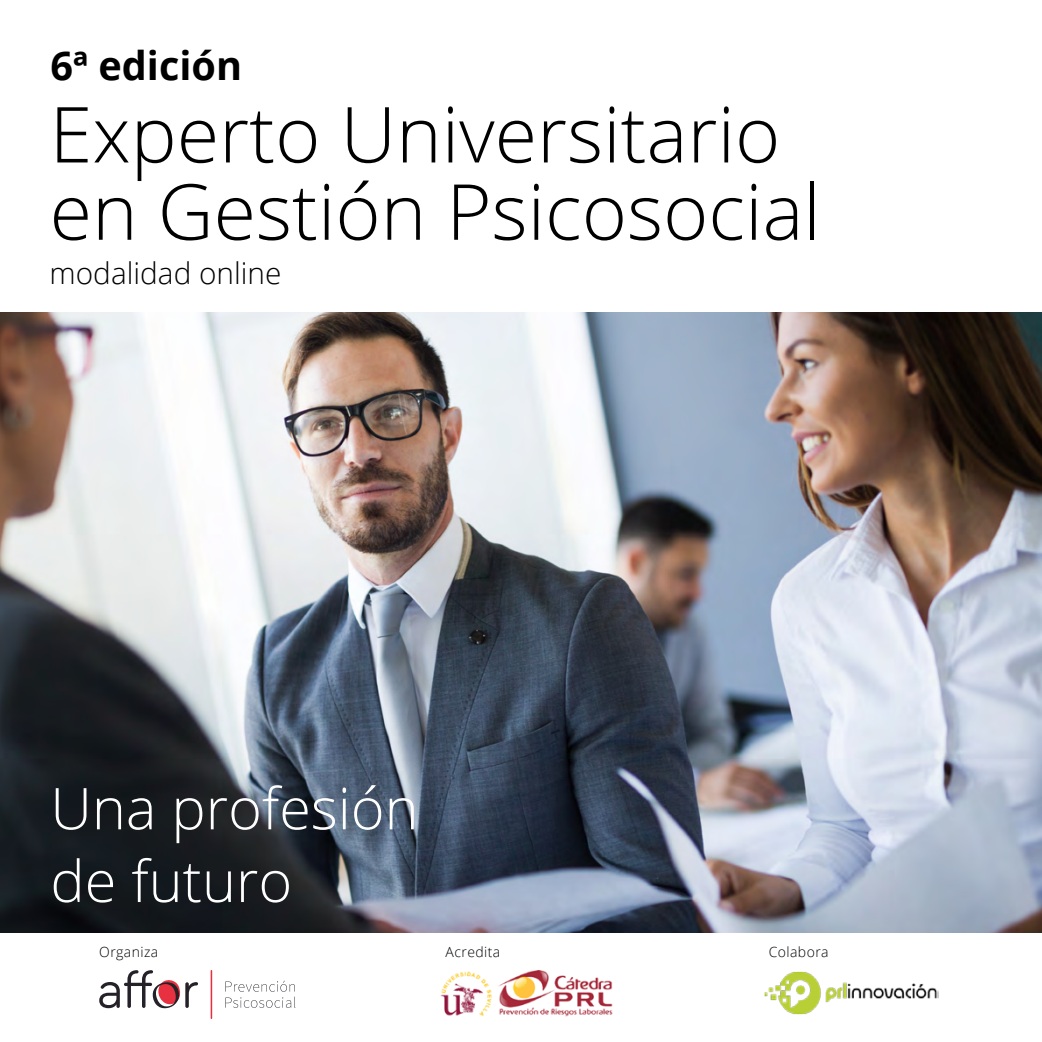
<style>
.page{position:relative;width:1042px;height:1042px;background:#fff}
.page>*{position:absolute;margin:0;border:0;box-sizing:border-box;transform-origin:0 0}
.t1{font:300 77.35px/77.4px "Open Sans";color:#000}
.t2{font:300 57.57px/72.6px "Open Sans";color:#fff}
.t3{font:700 39.55px "Open Sans";color:#000}
.t4{font:300 29.75px "Open Sans";color:#000}
.t5{font:300 14px "Open Sans";letter-spacing:.03em;color:#000}
</style>
<div class="page">
<img style="left:0;top:313px;width:1042px;height:620px">
<img style="left:440px;top:970px;width:173px;height:47px">
<img style="left:764px;top:971px;width:174px;height:44px">
<svg style="left:99px;top:970px;width:99px;height:39px"></svg>
<svg style="left:225px;top:981px;width:70px;height:27px"></svg>
<hr style="left:211px;top:970px;width:1px;height:49px;background:#e73040">
<p class="t3" style="left:50px;top:38px;width:193px">6ª edición</p>
<p class="t1" style="left:50px;top:94px;width:773px">Experto Universitario en Gestión Psicosocial</p>
<p class="t4" style="left:50px;top:252px;width:233px">modalidad online</p>
<p class="t2" style="left:50px;top:770px;width:370px">Una profesión de futuro</p>
<p class="t5" style="left:99px;top:942px;width:61px">Organiza</p>
<p class="t5" style="left:445px;top:942px;width:56px">Acredita</p>
<p class="t5" style="left:769px;top:942px;width:61px">Colabora</p>
</div>
